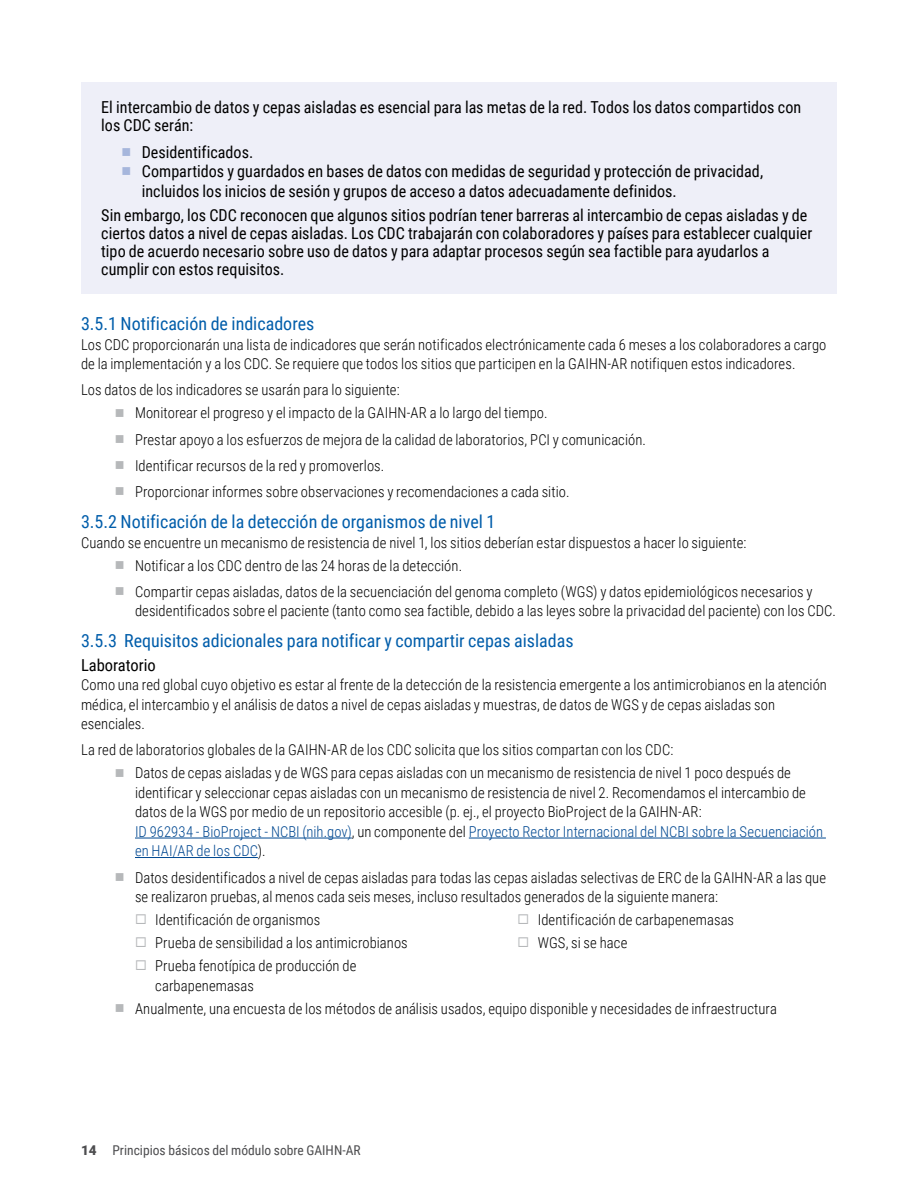
<style>
.page{position:relative;width:918px;height:1188px;background:#fff}
.page>*{position:absolute;margin:0;border:0;box-sizing:border-box;transform-origin:0 0}
.t1{font:18px "Roboto Condensed";color:#005daa}
.P_ShadedBkgrd{font:16.5px/18px "Roboto Condensed";color:#000}
.t2{font:300 15px/19.5px "Roboto Condensed";letter-spacing:.005em;color:#000}
.t3{font:13.5px "Roboto Condensed";color:#4d4d4f}
.s1{color:#004891}
.s2{font-family:"Roboto";font-weight:900}
</style>
<div class="page">
<div style="left:81px;top:83px;width:756px;height:134px;background:#eeeff8"></div>
<div style="left:81px;top:191px;width:756px;height:102px;background:#eeeff8"></div>
<hr style="left:135px;top:838px;width:217px;height:1px;background:#004891">
<hr style="left:469px;top:838px;width:357px;height:1px;background:#004891">
<hr style="left:135px;top:857px;width:123px;height:1px;background:#004891">
<p class="P_ShadedBkgrd" style="left:101px;top:98px;width:702px">El intercambio de datos y cepas aisladas es esencial para las metas de la red. Todos los datos compartidos con los CDC serán:</p>
<p class="P_ShadedBkgrd" style="left:142px;top:142px;width:113px">Desidentificados.</p>
<p class="P_ShadedBkgrd" style="left:142px;top:161px;width:623px;line-height:19.5px">Compartidos y guardados en bases de datos con medidas de seguridad y protección de privacidad, incluidos los inicios de sesión y grupos de acceso a datos adecuadamente definidos.</p>
<p class="P_ShadedBkgrd" style="left:101px;top:206px;width:713px">Sin embargo, los CDC reconocen que algunos sitios podrían tener barreras al intercambio de cepas aisladas y de ciertos datos a nivel de cepas aisladas. Los CDC trabajarán con colaboradores y países para establecer cualquier tipo de acuerdo necesario sobre uso de datos y para adaptar procesos según sea factible para ayudarlos a cumplir con estos requisitos.</p>
<h4 class="t1" style="left:81px;top:311px;width:235px">3.5.1 Notificación de indicadores</h4>
<p class="t2" style="left:81px;top:334px;width:747px">Los CDC proporcionarán una lista de indicadores que serán notificados electrónicamente cada 6 meses a los colaboradores a cargo de la implementación y a los CDC. Se requiere que todos los sitios que participen en la GAIHN-AR notifiquen estos indicadores.</p>
<p class="t2" style="left:81px;top:380px;width:320px">Los datos de los indicadores se usarán para lo siguiente:</p>
<p class="t2" style="left:135px;top:403px;width:414px">Monitorear el progreso y el impacto de la GAIHN-AR a lo largo del tiempo.</p>
<p class="t2" style="left:135px;top:429px;width:513px">Prestar apoyo a los esfuerzos de mejora de la calidad de laboratorios, PCI y comunicación.</p>
<p class="t2" style="left:135px;top:455px;width:251px">Identificar recursos de la red y promoverlos.</p>
<p class="t2" style="left:135px;top:482px;width:436px">Proporcionar informes sobre observaciones y recomendaciones a cada sitio.</p>
<h4 class="t1" style="left:81px;top:509px;width:416px">3.5.2 Notificación de la detección de organismos de nivel 1</h4>
<p class="t2" style="left:81px;top:532px;width:667px">Cuando se encuentre un mecanismo de resistencia de nivel 1, los sitios deberían estar dispuestos a hacer lo siguiente:</p>
<p class="t2" style="left:135px;top:555px;width:329px">Notificar a los CDC dentro de las 24 horas de la detección.</p>
<p class="t2" style="left:135px;top:581px;width:702px">Compartir cepas aisladas, datos de la secuenciación del genoma completo (WGS) y datos epidemiológicos necesarios y desidentificados sobre el paciente (tanto como sea factible, debido a las leyes sobre la privacidad del paciente) con los CDC.</p>
<h4 class="t1" style="left:81px;top:628px;width:494px">3.5.3 Requisitos adicionales para notificar y compartir cepas aisladas</h4>
<h5 class="P_ShadedBkgrd" style="left:81px;top:655px;width:76px">Laboratorio</h5>
<p class="t2" style="left:81px;top:675px;width:748px">Como una red global cuyo objetivo es estar al frente de la detección de la resistencia emergente a los antimicrobianos en la atención médica, el intercambio y el análisis de datos a nivel de cepas aisladas y muestras, de datos de WGS y de cepas aisladas son esenciales.</p>
<p class="t2" style="left:81px;top:740px;width:594px">La red de laboratorios globales de la GAIHN-AR de los CDC solicita que los sitios compartan con los CDC:</p>
<p class="t2" style="left:135px;top:763px;width:690px">Datos de cepas aisladas y de WGS para cepas aisladas con un mecanismo de resistencia de nivel 1 poco después de identificar y seleccionar cepas aisladas con un mecanismo de resistencia de nivel 2. Recomendamos el intercambio de datos de la WGS por medio de un repositorio accesible (p. ej., el proyecto BioProject de la GAIHN-AR:<br><span class="s1">ID 962934 - BioProject - NCBI (nih.gov)</span>, un componente del <span class="s1">Proyecto Rector Internacional del NCBI sobre la Secuenciación en HAI/AR de los CDC</span>).</p>
<p class="t2" style="left:135px;top:867px;width:693px">Datos desidentificados a nivel de cepas aisladas para todas las cepas aisladas selectivas de ERC de la GAIHN-AR a las que se realizaron pruebas, al menos cada seis meses, incluso resultados generados de la siguiente manera:</p>
<p class="t2" style="left:155px;top:910px;width:167px">Identificación de organismos</p>
<p class="t2" style="left:155px;top:933px;width:254px">Prueba de sensibilidad a los antimicrobianos</p>
<p class="t2" style="left:155px;top:956px;width:203px">Prueba fenotípica de producción de carbapenemasas</p>
<p class="t2" style="left:538px;top:910px;width:198px">Identificación de carbapenemasas</p>
<p class="t2" style="left:538px;top:933px;width:91px">WGS, si se hace</p>
<p class="t2" style="left:135px;top:998px;width:644px">Anualmente, una encuesta de los métodos de análisis usados, equipo disponible y necesidades de infraestructura</p>
<p class="t3" style="left:81px;top:1141px;width:281px"><span class="s2">14</span> Principios básicos del módulo sobre GAIHN-AR</p>
</div>
